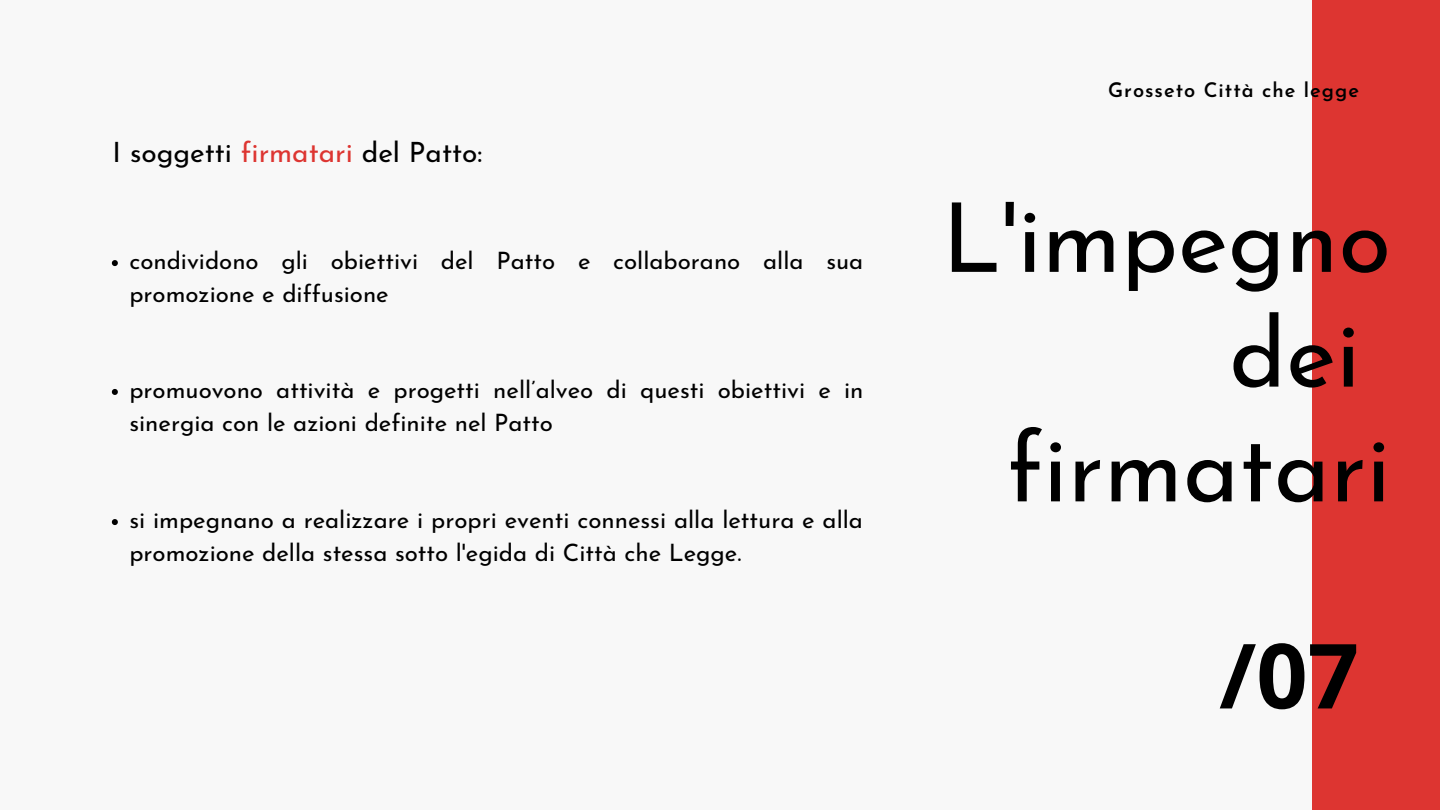
<style>
.page{position:relative;width:1440px;height:810px;background:#f8f8f8}
.page>*{position:absolute;margin:0;border:0;box-sizing:border-box;transform-origin:0 0}
.t1{font:96px/114.8px "Josefin Sans";color:#000}
.t2{font:700 90px "Open Sans";color:#000}
.t3{font:28px "Josefin Sans";color:#000}
.t4{font:24px/33px "Josefin Sans";color:#000}
.t5{font:600 20px "Josefin Sans";letter-spacing:.05em;color:#000}
.s1{color:#dd3531}
</style>
<div class="page">
<div style="left:1313px;top:0;width:127px;height:810px;background:#dd3531"></div>
<svg style="left:112px;top:260px;width:6px;height:6px"></svg>
<svg style="left:112px;top:389px;width:6px;height:6px"></svg>
<svg style="left:112px;top:519px;width:6px;height:6px"></svg>
<p class="t3" style="left:113px;top:141px;width:371px">I soggetti <span class="s1">firmatari</span> del Patto:</p>
<p class="t4" style="left:129px;top:247px;width:735px">condividono gli obiettivi del Patto e collaborano alla sua promozione e diffusione</p>
<p class="t4" style="left:129px;top:375px;width:736px">promuovono attività e progetti nell’alveo di questi obiettivi e in sinergia con le azioni definite nel Patto</p>
<p class="t4" style="left:129px;top:506px;width:735px">si impegnano a realizzare i propri eventi connessi alla lettura e alla promozione della stessa sotto l'egida di Città che Legge.</p>
<p class="t5" style="left:1108px;top:82px;width:252px">Grosseto Città che legge</p>
<p class="t1" style="left:1229px;top:190px;width:163px;text-indent:-287px">L'impegno dei</p>
<p class="t1" style="left:1007px;top:420px;width:386px">firmatari</p>
<p class="t2" style="left:1219px;top:612px;width:141px">/07</p>
</div>
